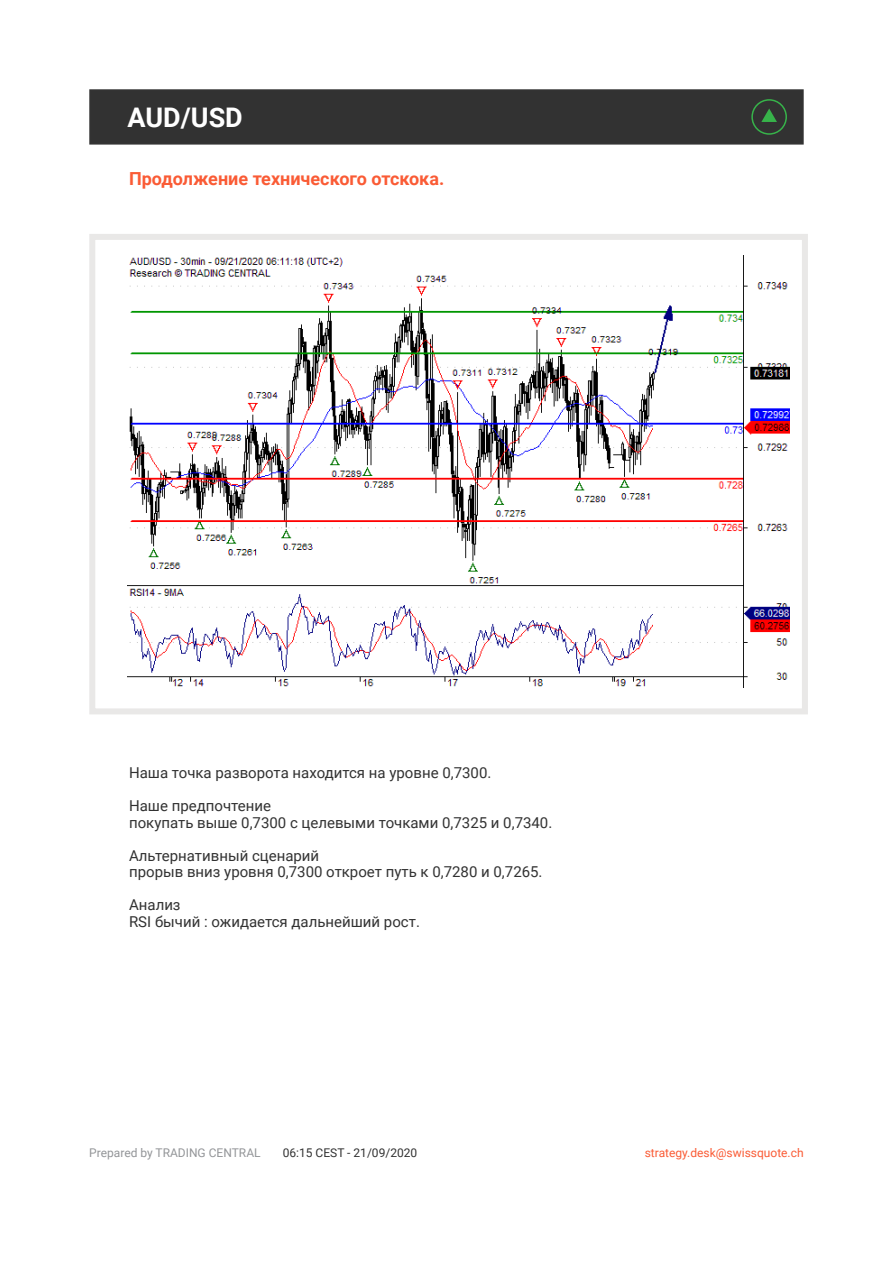
<style>
.page{position:relative;width:893px;height:1263px;background:#fff}
.page>*{position:absolute;margin:0;border:0;box-sizing:border-box;transform-origin:0 0}
.t1{font:700 27px "Roboto";color:#fff}
.t2{font:700 18px "Roboto";color:#fa5b35}
.t3{font:15px/16.5px "Roboto";color:#323232}
.t4{font:12px "Roboto";color:#fa5b35}
.t5{font:12px "Roboto";color:#939598}
.t6{font:12px "Roboto";color:#323232}
</style>
<div class="page">
<div style="left:89px;top:234px;width:719px;height:480px;border:6px solid #e9e8e7"></div>
<div style="left:89px;top:89px;width:715px;height:56px;background:#323232;border:2px solid #323232"></div>
<img style="left:128px;top:255px;width:661px;height:432px">
<svg style="left:751px;top:99px;width:36px;height:36px"></svg>
<h1 class="t1" style="left:128px;top:98px;width:117px">AUD/USD</h1>
<p class="t2" style="left:129px;top:166px;width:317px">Продолжение технического отскока.</p>
<p class="t3" style="left:129px;top:764px;width:364px">Наша точка разворота находится на уровне 0,7300.</p>
<p class="t3" style="left:129px;top:797px;width:425px">Наше предпочтение<br>покупать выше 0,7300 с целевыми точками 0,7325 и 0,7340.</p>
<p class="t3" style="left:129px;top:846px;width:415px">Альтернативный сценарий<br>прорыв вниз уровня 0,7300 откроет путь к 0,7280 и 0,7265.</p>
<p class="t3" style="left:129px;top:896px;width:292px">Анализ<br>RSI бычий : ожидается дальнейший рост.</p>
<p class="t5" style="left:89px;top:1144px;width:173px">Prepared by TRADING CENTRAL</p>
<p class="t6" style="left:283px;top:1144px;width:136px">06:15 CEST - 21/09/2020</p>
<p class="t4" style="left:645px;top:1144px;width:160px">strategy.desk@swissquote.ch</p>
</div>
